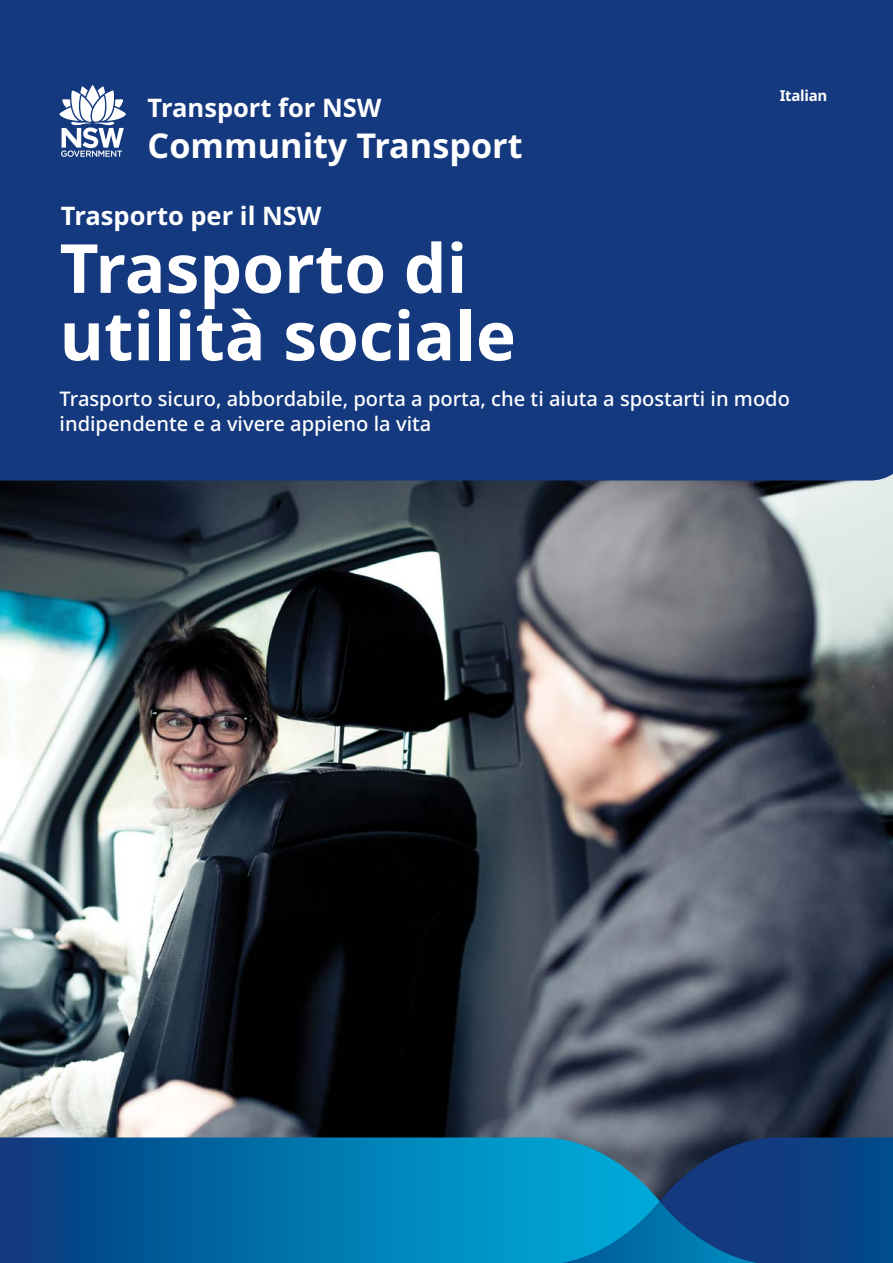
<style>
.page{position:relative;width:893px;height:1263px;background:#fff}
.page>*{position:absolute;margin:0;border:0;box-sizing:border-box;transform-origin:0 0}
.Cover_-_H1{font:700 67.65px/67.5px "Noto Sans";color:#fff}
.t1{font:700 34.2px "Noto Sans";color:#fff}
.Cover_-_H3{font:700 25.5px "Noto Sans";color:#fff}
.Cover_-_H2{font:500 20.1px/24.2px "Noto Sans";color:#fff}
.t2{font:700 15px "Noto Sans";letter-spacing:-.02em;color:#fff}
</style>
<div class="page">
<img style="left:0;top:480px;width:893px;height:657px">
<div style="left:0;top:0;width:893px;height:480px;background:#15397f"></div>
<svg style="left:60px;top:85px;width:66px;height:72px"></svg>
<svg style="left:0;top:1137px;width:660px;height:126px;background:#0473aa"></svg>
<svg style="left:660px;top:1137px;width:233px;height:126px;background:#0f4381"></svg>
<p class="t2" style="left:780px;top:85px;width:49px">Italian</p>
<p class="Cover_-_H3" style="left:148px;top:90px;width:235px">Transport for NSW</p>
<p class="t1" style="left:148px;top:122px;width:376px">Community Transport</p>
<p class="Cover_-_H3" style="left:61px;top:197px;width:262px">Trasporto per il NSW</p>
<h1 class="Cover_-_H1" style="left:60px;top:236px;width:458px">Trasporto di utilità sociale</h1>
<h2 class="Cover_-_H2" style="left:60px;top:387px;width:732px">Trasporto sicuro, abbordabile, porta a porta, che ti aiuta a spostarti in modo indipendente e a vivere appieno la vita</h2>
</div>
